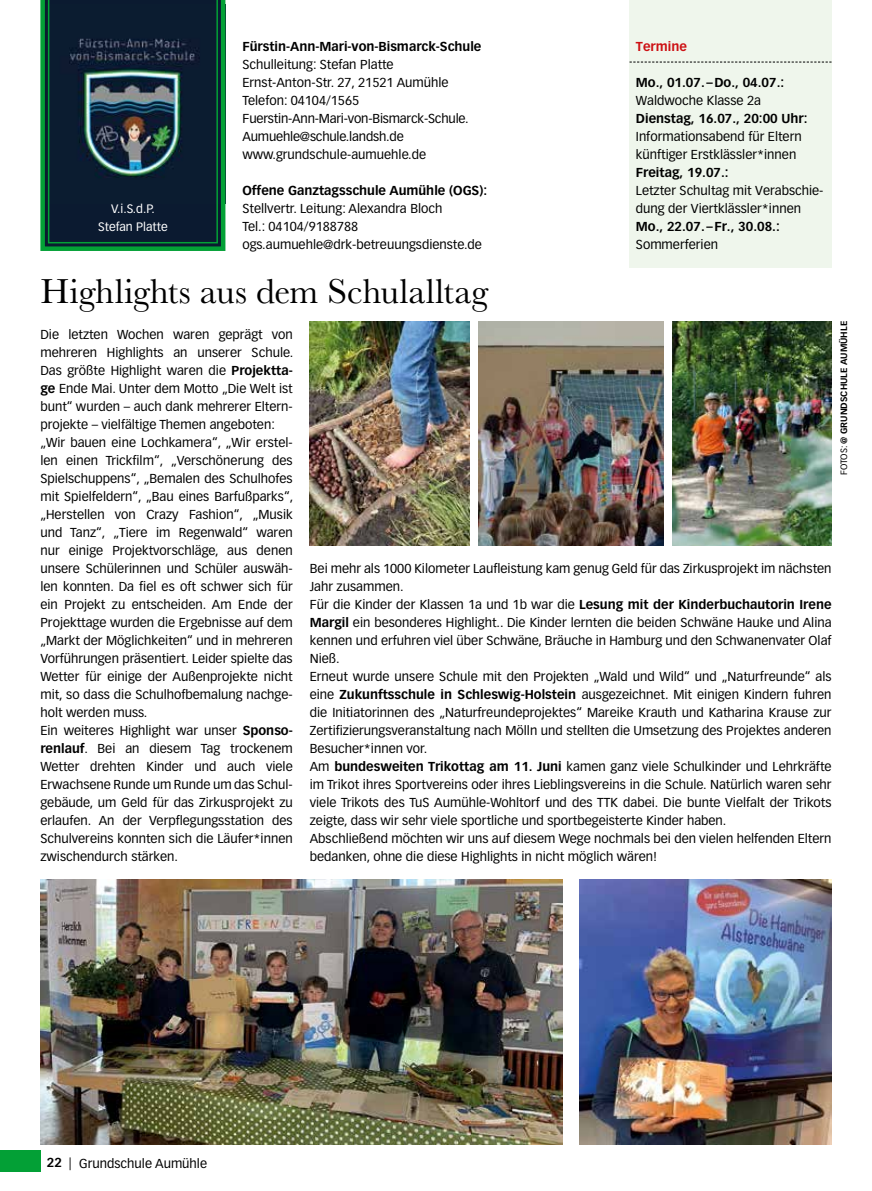
<style>
.page{position:relative;width:872px;height:1191px;background:#fff}
.page>*{position:absolute;margin:0;border:0;box-sizing:border-box;transform-origin:0 0}
.t1{font:36px "Baskerville";color:#000}
.t2{font:12.75px/18px "Vectora LT Pro";color:#000}
.t3{font:700 12.75px "Vectora LT Pro";color:#000}
.t4{font:700 12.75px "Vectora LT Pro";color:#cd1013}
.t5{font:12px/18px "Vectora LT Pro";color:#fff;text-align:center}
.t6{font:700 9px "Vectora LT Pro";color:#000}
.s1{font-weight:700}
.s2{font-weight:400}
</style>
<div class="page">
<div style="left:0;top:1150px;width:40px;height:21px;background:#03a036"></div>
<div style="left:629px;top:0;width:202px;height:267px;background:#eff6ec"></div>
<svg style="left:629px;top:62px;width:202px;height:1px"></svg>
<svg style="left:40px;top:0;width:186px;height:251px;background:#0c6e39"></svg>
<svg style="left:48px;top:0;width:170px;height:243px;background:#1a353e"></svg>
<img style="left:478px;top:321px;width:185px;height:224px">
<img style="left:579px;top:879px;width:252px;height:265px">
<img style="left:672px;top:321px;width:159px;height:224px">
<img style="left:40px;top:879px;width:522px;height:265px">
<img style="left:310px;top:321px;width:159px;height:224px">
<p class="t5" style="left:98px;top:199px;width:71px">V.i.S.d.P.<br>Stefan Platte</p>
<p class="t3" style="left:242px;top:39px;width:240px">Fürstin-Ann-Mari-von-Bismarck-Schule</p>
<p class="t2" style="left:242px;top:56px;width:228px">Schulleitung: Stefan Platte<br>Ernst-Anton-Str. 27, 21521 Aumühle<br>Telefon: 04104/1565<br>Fuerstin-Ann-Mari-von-Bismarck-Schule.<br>Aumuehle@schule.landsh.de www.grundschule-aumuehle.de</p>
<p class="t3" style="left:242px;top:183px;width:246px">Offene Ganztagsschule Aumühle (OGS):</p>
<p class="t2" style="left:242px;top:200px;width:241px">Stellvertr. Leitung: Alexandra Bloch<br>Tel.: 04104/9188788 ogs.aumuehle@drk-betreuungsdienste.de</p>
<h1 class="t1" style="left:40px;top:268px;width:449px">Highlights aus dem Schulalltag</h1>
<p class="t4" style="left:636px;top:39px;width:52px">Termine</p>
<p class="t3" style="left:636px;top:75px;width:150px">Mo., 01.07.–Do., 04.07.:</p>
<p class="t2" style="left:636px;top:92px;width:127px">Waldwoche Klasse 2a</p>
<p class="t3" style="left:636px;top:111px;width:173px">Dienstag, 16.07., 20:00 Uhr:</p>
<p class="t2" style="left:636px;top:128px;width:167px">Informationsabend für Eltern künftiger Erstklässler*innen</p>
<p class="t3" style="left:636px;top:165px;width:94px">Freitag, 19.07.:</p>
<p class="t2" style="left:636px;top:182px;width:189px">Letzter Schultag mit Verabschie&shy;dung der Viertklässler*innen</p>
<p class="t3" style="left:636px;top:219px;width:145px">Mo., 22.07.–Fr., 30.08.:</p>
<p class="t2" style="left:636px;top:236px;width:84px">Sommerferien</p>
<p class="t2" style="left:40px;top:326px;width:254px">Die letzten Wochen waren geprägt von mehreren Highlights an unserer Schule.<br>Das größte Highlight waren die <span class="s1">Projektta&shy;ge</span> Ende Mai. Unter dem Motto „Die Welt ist bunt“ wurden – auch dank mehrerer Eltern&shy;projekte – vielfältige Themen angeboten: „Wir bauen eine Lochkamera“, „Wir erstel&shy;len einen Trickfilm“, „Verschönerung des Spielschuppens“, „Bemalen des Schulhofes mit Spielfeldern“, „Bau eines Barfußparks“, „Herstellen von Crazy Fashion“, „Musik und Tanz“, „Tiere im Regenwald“ waren nur einige Projektvorschläge, aus denen unsere Schülerinnen und Schüler auswäh&shy;len konnten. Da fiel es oft schwer sich für ein Projekt zu entscheiden. Am Ende der Projekttage wurden die Ergebnisse auf dem „Markt der Möglichkeiten“ und in mehreren Vorführungen präsentiert. Leider spielte das Wetter für einige der Außenprojekte nicht mit, so dass die Schulhofbemalung nachge&shy;holt werden muss.<br>Ein weiteres Highlight war unser <span class="s1">Sponso&shy;renlauf</span>. Bei an diesem Tag trockenem Wetter drehten Kinder und auch viele Erwachsene Runde um Runde um das Schul&shy;gebäude, um Geld für das Zirkusprojekt zu erlaufen. An der Verpflegungsstation des Schulvereins konnten sich die Läufer*innen zwischendurch stärken.</p>
<p class="t6" style="left:838px;top:475px;width:156px;rotate:-90deg"><span class="s2">FOTOS:</span> @ GRUNDSCHULE AUMÜHLE</p>
<p class="t2" style="left:310px;top:560px;width:523px">Bei mehr als 1000 Kilometer Laufleistung kam genug Geld für das Zirkusprojekt im nächsten Jahr zusammen.<br>Für die Kinder der Klassen 1a und 1b war die <span class="s1">Lesung mit der Kinderbuchautorin Irene Margil</span> ein besonderes Highlight.. Die Kinder lernten die beiden Schwäne Hauke und Alina kennen und erfuhren viel über Schwäne, Bräuche in Hamburg und den Schwanenvater Olaf Nieß.<br>Erneut wurde unsere Schule mit den Projekten „Wald und Wild“ und „Naturfreunde“ als eine <span class="s1">Zukunftsschule in Schleswig-Holstein</span> ausgezeichnet. Mit einigen Kindern fuhren die Initiatorinnen des „Naturfreundeprojektes“ Mareike Krauth und Katharina Krause zur Zertifizierungsveranstaltung nach Mölln und stellten die Umsetzung des Projektes anderen Besucher*innen vor.<br>Am <span class="s1">bundesweiten Trikottag am 11. Juni</span> kamen ganz viele Schulkinder und Lehrkräfte im Trikot ihres Sportvereins oder ihres Lieblingsvereins in die Schule. Natürlich waren sehr viele Trikots des TuS Aumühle-Wohltorf und des TTK dabei. Die bunte Vielfalt der Trikots zeigte, dass wir sehr viele sportliche und sportbegeisterte Kinder haben.<br>Abschließend möchten wir uns auf diesem Wege nochmals bei den vielen helfenden Eltern bedanken, ohne die diese Highlights in nicht möglich wären!</p>
<p class="t2" style="left:47px;top:1154px;width:162px"><span class="s1">22</span> | Grundschule Aumühle</p>
</div>
